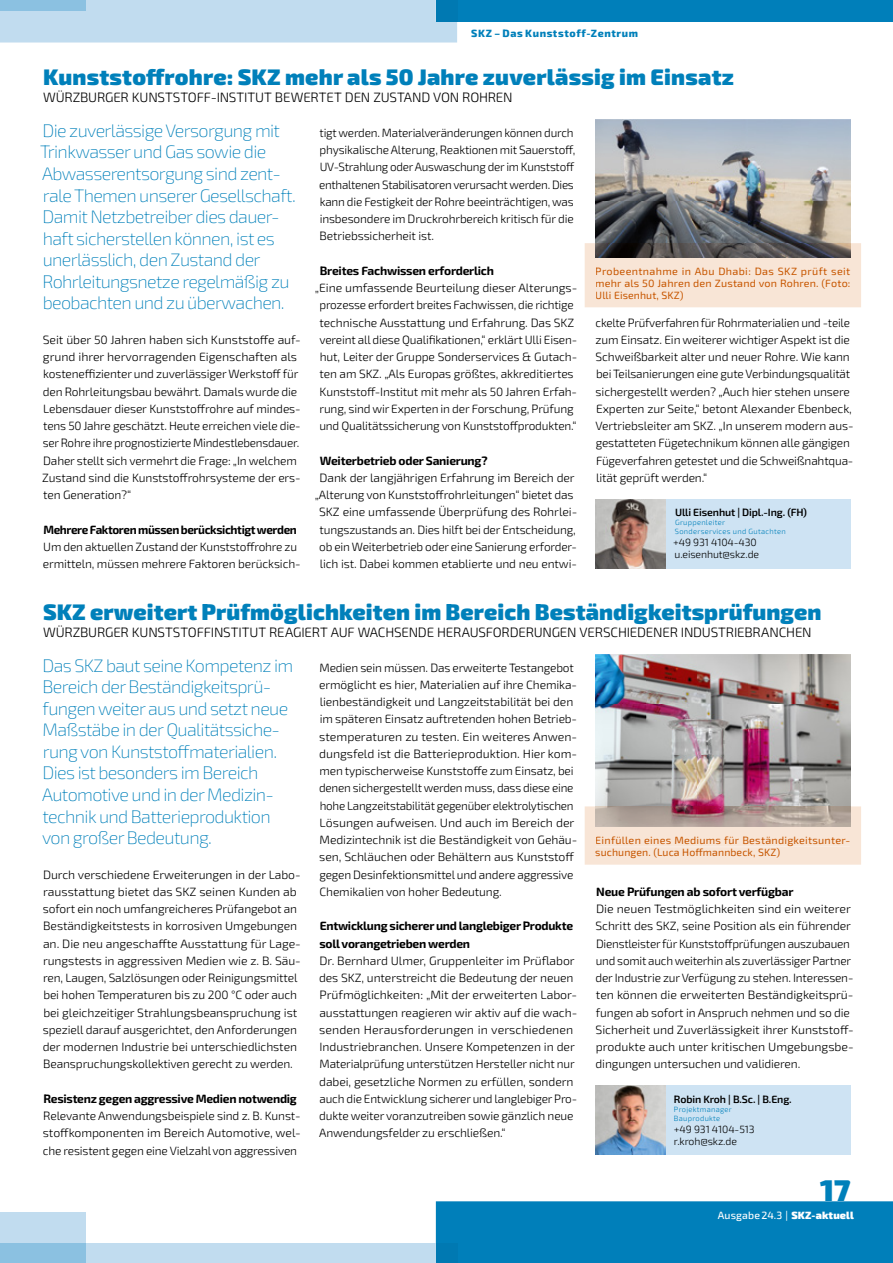
<style>
.page{position:relative;width:893px;height:1263px;background:#fff}
.page>*{position:absolute;margin:0;border:0;box-sizing:border-box;transform-origin:0 0}
.t1{font:900 30px "Exo 2";color:#0080ba}
.t2{font:900 22.5px "Exo 2";letter-spacing:.005em;color:#0080ba}
.t3{font:200 18px/21.6px "Exo 2";letter-spacing:-.035em;color:#0080ba}
.t4{font:300 13.5px "Exo 2";letter-spacing:-.015em;color:#000}
.t5{font:300 12px/17.2px "Exo 2";letter-spacing:-.01em;color:#000}
.t6{font:700 12px/17.2px "Exo 2";letter-spacing:-.02em;color:#000}
.t7{font:10.5px/12px "Exo 2";letter-spacing:.015em;color:#c75600}
.t8{font:300 10.5px/12px "Exo 2";letter-spacing:-.01em;color:#000}
.t9{font:600 10.5px "Exo 2";letter-spacing:-.01em;color:#000}
.t10{font:800 10.5px "Exo 2";letter-spacing:.055em;color:#0080ba}
.t11{font:500 10.5px "Exo 2";letter-spacing:.01em;color:#fff}
.t12{font:300 7.5px/9px "Exo 2";letter-spacing:.04em;color:#0080ba}
.s1{font-weight:900}
</style>
<div class="page">
<div style="left:436px;top:1201px;width:457px;height:62px;background:#007fba"></div>
<div style="left:0;top:1212px;width:85px;height:32px;background:#c1dcef"></div>
<div style="left:85px;top:1244px;width:351px;height:19px;background:#c1dcef"></div>
<div style="left:436px;top:1244px;width:21px;height:19px;background:#0079b2"></div>
<div style="left:0;top:1244px;width:85px;height:19px;background:#8bc1e1"></div>
<div style="left:0;top:0;width:457px;height:43px;background:#c1dcef"></div>
<div style="left:0;top:0;width:85px;height:11px;background:#8bc1e1"></div>
<div style="left:457px;top:0;width:436px;height:21px;background:#007fba"></div>
<div style="left:436px;top:0;width:21px;height:21px;background:#0079b2"></div>
<div style="left:595px;top:499px;width:255px;height:69px;background:#cee3f3"></div>
<img style="left:595px;top:499px;width:70px;height:69px">
<div style="left:595px;top:1086px;width:255px;height:69px;background:#cee3f3"></div>
<img style="left:595px;top:1086px;width:70px;height:69px">
<img style="left:595px;top:654px;width:255px;height:152px">
<svg style="left:585px;top:806px;width:276px;height:59px;background:#d7c2b8"></svg>
<div style="left:596px;top:837px;width:254px;height:9px;background:#f8e5d6"></div>
<div style="left:596px;top:848px;width:184px;height:10px;background:#f8e5d6"></div>
<img style="left:595px;top:120px;width:255px;height:123px">
<svg style="left:585px;top:243px;width:276px;height:64px;background:#beb0a6"></svg>
<div style="left:596px;top:267px;width:254px;height:10px;background:#f8e5d6"></div>
<div style="left:596px;top:278px;width:254px;height:11px;background:#f8e5d6"></div>
<div style="left:596px;top:290px;width:87px;height:11px;background:#f8e5d6"></div>
<p class="t10" style="left:471px;top:25px;width:168px">SKZ – Das Kunststoff-Zentrum</p>
<h2 class="t2" style="left:43px;top:59px;width:692px">Kunststoffrohre: SKZ mehr als 50 Jahre zuverlässig im Einsatz</h2>
<p class="t4" style="left:43px;top:88px;width:471px">WÜRZBURGER KUNSTSTOFF-INSTITUT BEWERTET DEN ZUSTAND VON ROHREN</p>
<p class="t3" style="left:40px;top:119px;width:257px">Die zuverlässige Versorgung mit<br>Trinkwasser und Gas sowie die<br>Abwasserentsorgung sind zent&shy;rale Themen unserer Gesellschaft.<br>Damit Netzbetreiber dies dauer&shy;haft sicherstellen können, ist es unerlässlich, den Zustand der<br>Rohrleitungsnetze regelmäßig zu beobachten und zu überwachen.</p>
<p class="t5" style="left:42px;top:331px;width:260px">Seit über 50 Jahren haben sich Kunststoffe auf&shy;grund ihrer hervorragenden Eigenschaften als kosteneffizienter und zuverlässiger Werkstoff für den Rohrleitungsbau bewährt. Damals wurde die Lebensdauer dieser Kunststoffrohre auf mindes&shy;tens 50 Jahre geschätzt. Heute erreichen viele die&shy;ser Rohre ihre prognostizierte Mindestlebensdauer.<br>Daher stellt sich vermehrt die Frage: „In welchem Zustand sind die Kunststoffrohrsysteme der ers&shy;ten Generation?“</p>
<p class="t6" style="left:43px;top:520px;width:255px">Mehrere Faktoren müssen berücksichtigt werden</p>
<p class="t5" style="left:43px;top:538px;width:259px">Um den aktuellen Zustand der Kunststoffrohre zu ermitteln, müssen mehrere Faktoren berücksich-</p>
<p class="t5" style="left:319px;top:124px;width:258px">tigt werden. Materialveränderungen können durch physikalische Alterung, Reaktionen mit Sauerstoff, UV-Strahlung oder Auswaschung der im Kunststoff enthaltenen Stabilisatoren verursacht werden. Dies kann die Festigkeit der Rohre beeinträchtigen, was insbesondere im Druckrohrbereich kritisch für die Betriebssicherheit ist.</p>
<p class="t6" style="left:320px;top:261px;width:176px">Breites Fachwissen erforderlich</p>
<p class="t5" style="left:315px;top:279px;width:264px;text-align:center">„Eine umfassende Beurteilung dieser Alterungs&shy;prozesse erfordert breites Fachwissen, die richtige technische Ausstattung und Erfahrung. Das SKZ vereint all diese Qualifikationen,“ erklärt Ulli Eisen&shy;hut, Leiter der Gruppe Sonderservices &amp; Gutach&shy;ten am SKZ. „Als Europas größtes, akkreditiertes Kunststoff-Institut mit mehr als 50 Jahren Erfah&shy;rung, sind wir Experten in der Forschung, Prüfung und Qualitätssicherung von Kunststoffprodukten.“</p>
<p class="t6" style="left:320px;top:451px;width:169px">Weiterbetrieb oder Sanierung?</p>
<p class="t5" style="left:315px;top:469px;width:264px;text-align:center">Dank der langjährigen Erfahrung im Bereich der „Alterung von Kunststoffrohrleitungen“ bietet das SKZ eine umfassende Überprüfung des Rohrlei&shy;tungszustands an. Dies hilft bei der Entscheidung, ob ein Weiterbetrieb oder eine Sanierung erforder&shy;lich ist. Dabei kommen etablierte und neu entwi-</p>
<p class="t7" style="left:595px;top:265px;width:257px;text-align:justify">Probeentnahme in Abu Dhabi: Das SKZ prüft seit mehr als 50 Jahren den Zustand von Rohren. (Foto:<br>Ulli Eisenhut, SKZ)</p>
<p class="t5" style="left:595px;top:313px;width:260px">ckelte Prüfverfahren für Rohrmaterialien und -teile zum Einsatz. Ein weiterer wichtiger Aspekt ist die Schweißbarkeit alter und neuer Rohre. Wie kann bei Teilsanierungen eine gute Verbindungsqualität sichergestellt werden? „Auch hier stehen unsere Experten zur Seite,“ betont Alexander Ebenbeck, Vertriebsleiter am SKZ. „In unserem modern aus&shy;gestatteten Fügetechnikum können alle gängigen Fügeverfahren getestet und die Schweißnahtqua&shy;lität geprüft werden.“</p>
<p class="t9" style="left:675px;top:505px;width:134px">Ulli Eisenhut | Dipl.-Ing. (FH)</p>
<p class="t12" style="left:675px;top:518px;width:112px">Gruppenleiter<br>Sonderservices und Gutachten</p>
<p class="t8" style="left:673px;top:536px;width:87px">+49 931 4104-430 u.eisenhut@skz.de</p>
<h2 class="t2" style="left:43px;top:594px;width:780px">SKZ erweitert Prüfmöglichkeiten im Bereich Beständigkeitsprüfungen</h2>
<p class="t4" style="left:43px;top:623px;width:770px">WÜRZBURGER KUNSTSTOFFINSTITUT REAGIERT AUF WACHSENDE HERAUSFORDERUNGEN VERSCHIEDENER INDUSTRIEBRANCHEN</p>
<p class="t3" style="left:42px;top:654px;width:253px">Das SKZ baut seine Kompetenz im<br>Bereich der Beständigkeitsprü&shy;fungen weiter aus und setzt neue<br>Maßstäbe in der Qualitätssiche&shy;rung von Kunststoffmaterialien.<br>Dies ist besonders im Bereich<br>Automotive und in der Medizin&shy;technik und Batterieproduktion von großer Bedeutung.</p>
<p class="t5" style="left:43px;top:865px;width:260px">Durch verschiedene Erweiterungen in der Labo&shy;rausstattung bietet das SKZ seinen Kunden ab sofort ein noch umfangreicheres Prüfangebot an Beständigkeitstests in korrosiven Umgebungen an. Die neu angeschaffte Ausstattung für Lage&shy;rungstests in aggressiven Medien wie z. B. Säu&shy;ren, Laugen, Salzlösungen oder Reinigungsmittel bei hohen Temperaturen bis zu 200 °C oder auch bei gleichzeitiger Strahlungsbeanspruchung ist speziell darauf ausgerichtet, den Anforderungen der modernen Industrie bei unterschiedlichsten Beanspruchungskollektiven gerecht zu werden.</p>
<p class="t6" style="left:43px;top:1089px;width:255px">Resistenz gegen aggressive Medien notwendig</p>
<p class="t5" style="left:43px;top:1107px;width:260px;text-align:justify">Relevante Anwendungsbeispiele sind z. B. Kunst&shy;stoffkomponenten im Bereich Automotive, wel&shy;che resistent gegen eine Vielzahl von aggressiven</p>
<p class="t5" style="left:319px;top:658px;width:260px">Medien sein müssen. Das erweiterte Testangebot ermöglicht es hier, Materialien auf ihre Chemika&shy;lienbeständigkeit und Langzeitstabilität bei den im späteren Einsatz auftretenden hohen Betrieb&shy;stemperaturen zu testen. Ein weiteres Anwen&shy;dungsfeld ist die Batterieproduktion. Hier kom&shy;men typischerweise Kunststoffe zum Einsatz, bei denen sichergestellt werden muss, dass diese eine hohe Langzeitstabilität gegenüber elektrolytischen Lösungen aufweisen. Und auch im Bereich der Medizintechnik ist die Beständigkeit von Gehäu&shy;sen, Schläuchen oder Behältern aus Kunststoff gegen Desinfektionsmittel und andere aggressive Chemikalien von hoher Bedeutung.</p>
<p class="t6" style="left:319px;top:917px;width:255px">Entwicklung sicherer und langlebiger Produkte soll vorangetrieben werden</p>
<p class="t5" style="left:319px;top:952px;width:260px">Dr. Bernhard Ulmer, Gruppenleiter im Prüflabor des SKZ, unterstreicht die Bedeutung der neuen Prüfmöglichkeiten: „Mit der erweiterten Labor&shy;ausstattungen reagieren wir aktiv auf die wach&shy;senden Herausforderungen in verschiedenen Industriebranchen. Unsere Kompetenzen in der Materialprüfung unterstützen Hersteller nicht nur dabei, gesetzliche Normen zu erfüllen, sondern auch die Entwicklung sicherer und langlebiger Pro&shy;dukte weiter voranzutreiben sowie gänzlich neue Anwendungsfelder zu erschließen.“</p>
<p class="t7" style="left:595px;top:834px;width:257px">Einfüllen eines Mediums für Beständigkeitsunter&shy;suchungen. (Luca Hoffmannbeck, SKZ)</p>
<p class="t6" style="left:596px;top:882px;width:199px">Neue Prüfungen ab sofort verfügbar</p>
<p class="t5" style="left:596px;top:900px;width:260px">Die neuen Testmöglichkeiten sind ein weiterer Schritt des SKZ, seine Position als ein führender Dienstleister für Kunststoffprüfungen auszubauen und somit auch weiterhin als zuverlässiger Partner der Industrie zur Verfügung zu stehen. Interessen&shy;ten können die erweiterten Beständigkeitsprü&shy;fungen ab sofort in Anspruch nehmen und so die Sicherheit und Zuverlässigkeit ihrer Kunststoff&shy;produkte auch unter kritischen Umgebungsbe&shy;dingungen untersuchen und validieren.</p>
<p class="t9" style="left:674px;top:1091px;width:119px">Robin Kroh | B.Sc. | B.Eng.</p>
<p class="t12" style="left:674px;top:1104px;width:59px">Projektmanager<br>Bauprodukte</p>
<p class="t8" style="left:674px;top:1123px;width:82px">+49 931 4104-513 r.kroh@skz.de</p>
<h1 class="t1" style="left:820px;top:1166px;width:32px">17</h1>
<p class="t11" style="left:718px;top:1208px;width:138px">Ausgabe 24.3 | <span class="s1">SKZ-aktuell</span></p>
</div>
